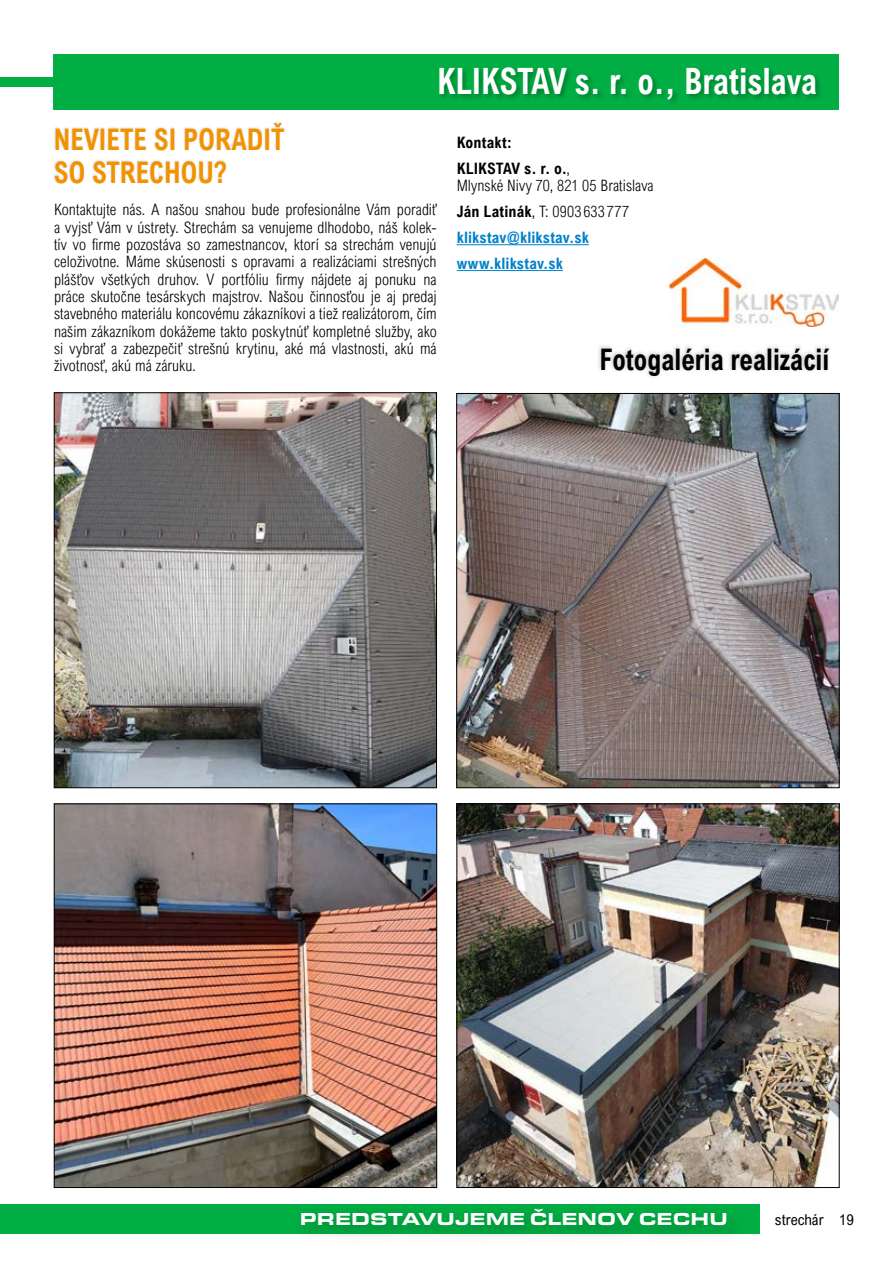
<style>
.page{position:relative;width:893px;height:1263px;background:#fff}
.page>*{position:absolute;margin:0;border:0;box-sizing:border-box;transform-origin:0 0}
.t1{font:700 36.3px "Arial Nova Cond";color:#fff;scale:.91 1}
.t2{font:700 29.7px/32.4px "Arial Nova Cond";color:#f39200;scale:.91 1}
.t3{font:700 29.7px "Arial Nova Cond";color:#000;scale:.91 1}
.t4{font:900 expanded 18px "Eurostile TOT";color:#fff}
.t5{font:300 15.75px/17.4px "Arial Nova Cond";letter-spacing:.01em;color:#000;text-align:justify}
.t6{font:700 15.75px/25.8px "Arial Nova Cond";letter-spacing:.005em;color:#000}
.t7{font:15px "Arial Nova Cond";color:#000}
.s1{font-weight:300}
.s2{font-weight:700}
.s3{font-weight:700;color:#0081c9}
</style>
<div class="page">
<div style="left:0;top:1204px;width:760px;height:30px;background:#00ae43"></div>
<div style="left:293px;top:1201px;width:453px;height:45px;background:#000;opacity:.28"></div>
<div style="left:52px;top:121px;width:234px;height:63px;background:#000;opacity:.13"></div>
<div style="left:1px;top:77px;width:837px;height:9px;background:#00ae43"></div>
<div style="left:54px;top:54px;width:785px;height:55px;background:#00ae43"></div>
<div style="left:438px;top:66px;width:385px;height:40px;background:#000;opacity:.26"></div>
<hr style="left:457px;top:244px;width:132px;height:1px;background:#0081c9">
<hr style="left:457px;top:270px;width:106px;height:1px;background:#0081c9">
<div style="left:596px;top:342px;width:237px;height:37px;background:#000;opacity:.18"></div>
<img style="left:669px;top:257px;width:170px;height:70px">
<img style="left:458px;top:395px;width:379px;height:391px">
<div style="left:456px;top:393px;width:383px;height:395px;border:1px solid #000"></div>
<img style="left:56px;top:395px;width:379px;height:391px">
<div style="left:54px;top:393px;width:383px;height:395px;border:1px solid #000"></div>
<img style="left:56px;top:806px;width:379px;height:380px">
<div style="left:54px;top:804px;width:383px;height:384px;border:1px solid #000"></div>
<img style="left:459px;top:806px;width:378px;height:380px">
<div style="left:457px;top:804px;width:382px;height:384px;border:1px solid #000"></div>
<h1 class="t1" style="left:437px;top:58px;width:419px">KLIKSTAV s. r. o., Bratislava</h1>
<p class="t6" style="left:457px;top:129px;width:115px">Kontakt:<br>KLIKSTAV s. r. o.<span class="s1">,</span></p>
<p class="t5" style="left:457px;top:173px;width:199px;line-height:25.8px;text-align:left">Mlynské Nivy 70, 821 05 Bratislava<br><span class="s2">Ján Latinák</span>, T: 0903 633 777 <span class="s3">klikstav@klikstav.sk www.klikstav.sk</span></p>
<h2 class="t2" style="left:54px;top:123px;width:255px">NEVIETE SI PORADIŤ<br>SO STRECHOU?</h2>
<p class="t5" style="left:54px;top:201px;width:384px">Kontaktujte nás. A našou snahou bude profesionálne Vám poradiť a vyjsť Vám v ústrety. Strechám sa venujeme dlhodobo, náš kolek&shy;tív vo firme pozostáva so zamestnancov, ktorí sa strechám venujú celoživotne. Máme skúsenosti s opravami a realizáciami strešných plášťov všetkých druhov. V portfóliu firmy nájdete aj ponuku na práce skutočne tesárskych majstrov. Našou činnosťou je aj predaj stavebného materiálu koncovému zákazníkovi a tiež realizátorom, čím našim zákazníkom dokážeme takto poskytnúť kompletné služby, ako si vybrať a zabezpečiť strešnú krytinu, aké má vlastnosti, akú má životnosť, akú má záruku.</p>
<h2 class="t3" style="left:600px;top:341px;width:254px">Fotogaléria realizácií</h2>
<p class="t4" style="left:300px;top:1209px;width:429px">PREDSTAVUJEME ČLENOV CECHU</p>
<p class="t7" style="left:775px;top:1210px;width:81px">strechár 19</p>
</div>
